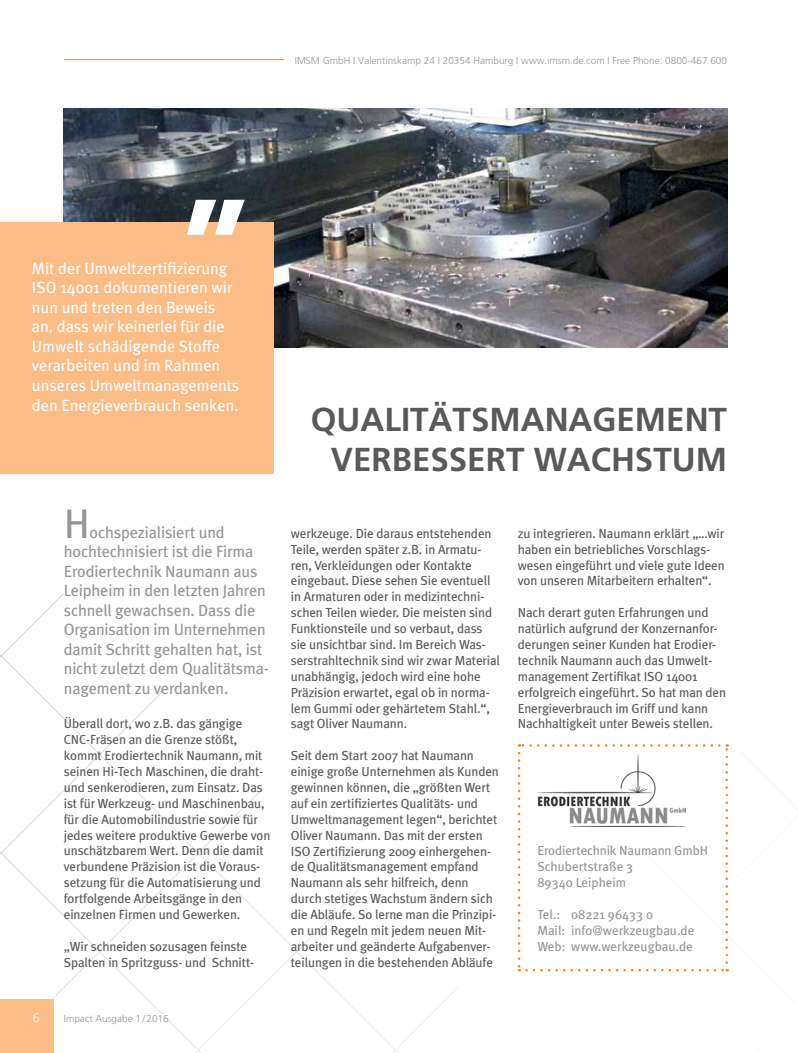
<style>
.page{position:relative;width:798px;height:1053px;background:#fff}
.page>*{position:absolute;margin:0;border:0;box-sizing:border-box;transform-origin:0 0}
.t1{font:41.25px "Meta Plus";color:#939598}
.t2{font:700 33.12px/39.8px "Frutiger";color:#58595b;text-align:right}
.t3{font:16.25px/19.6px "Meta Plus";letter-spacing:-.01em;color:#939598}
.t4{font:16.25px/19.5px "Meta Plus";color:#fff}
.t5{font:13.12px/15.9px "Meta Plus";letter-spacing:-.01em;color:#58595b}
.t6{font:13.12px/15.9px "Meta Plus";color:#939598}
.t7{font:300 12.5px "Frutiger";color:#fff}
.t8{font:300 10px "Frutiger";color:#939598}
</style>
<div class="page">
<svg style="left:0;top:347px;width:541px;height:705px"></svg>
<div style="left:0;top:999px;width:53px;height:53px;background:#fcbc86"></div>
<img style="left:64px;top:108px;width:662px;height:239px">
<svg style="left:517px;top:753px;width:3px;height:218px"></svg>
<svg style="left:526px;top:968px;width:201px;height:3px"></svg>
<svg style="left:725px;top:744px;width:2px;height:218px"></svg>
<svg style="left:519px;top:744px;width:200px;height:2px"></svg>
<hr style="left:64px;top:59px;width:220px;height:1px;background:#f58220">
<div style="left:0;top:222px;width:273px;height:252px;background:#fcbc86"></div>
<svg style="left:187px;top:200px;width:57px;height:35px"></svg>
<img style="left:537px;top:754px;width:148px;height:72px">
<p class="t8" style="left:295px;top:55px;width:433px">IMSM GmbH I Valentinskamp 24 I 20354 Hamburg I www.imsm.de.com I Free Phone: 0800-467 600</p>
<p class="t4" style="left:32px;top:258px;width:209px">Mit der Umweltzertifizierung<br>ISO 14001 dokumentieren wir nun und treten den Beweis an, dass wir keinerlei für die<br>Umwelt schädigende Stoffe verarbeiten und im Rahmen unseres Umweltmanagements den Energieverbrauch senken.</p>
<p class="t7" style="left:33px;top:1010px;width:8px">6</p>
<h1 class="t1" style="left:64px;top:499px;width:28px">H</h1>
<p class="t3" style="left:64px;top:522px;width:206px;text-indent:26px">ochspezialisiert und hochtechnisiert ist die Firma<br>Erodiertechnik Naumann aus<br>Leipheim in den letzten Jahren schnell gewachsen. Dass die<br>Organisation im Unternehmen damit Schritt gehalten hat, ist nicht zuletzt dem Qualitätsma&shy;nagement zu verdanken.</p>
<p class="t5" style="left:64px;top:715px;width:208px">Überall dort, wo z.B. das gängige CNC-Fräsen an die Grenze stößt, kommt Erodiertechnik Naumann, mit seinen Hi-Tech Maschinen, die draht&shy;und senkerodieren, zum Einsatz. Das ist für Werkzeug- und Maschinenbau, für die Automobilindustrie sowie für jedes weitere produktive Gewerbe von unschätzbarem Wert. Denn die damit verbundene Präzision ist die Voraus&shy;setzung für die Automatisierung und fortfolgende Arbeitsgänge in den einzelnen Firmen und Gewerken.</p>
<p class="t5" style="left:64px;top:938px;width:192px">„Wir schneiden sozusagen feinste<br>Spalten in Spritzguss- und Schnitt-</p>
<p class="t8" style="left:64px;top:1012px;width:106px">Impact Ausgabe 1/2016</p>
<h2 class="t2" style="left:310px;top:399px;width:417px">QUALITÄTSMANAGEMENT<br>VERBESSERT WACHSTUM</h2>
<p class="t5" style="left:291px;top:525px;width:211px">werkzeuge. Die daraus entstehenden Teile, werden später z.B. in Armatu&shy;ren, Verkleidungen oder Kontakte eingebaut. Diese sehen Sie eventuell in Armaturen oder in medizintechni&shy;schen Teilen wieder. Die meisten sind Funktionsteile und so verbaut, dass sie unsichtbar sind. Im Bereich Was&shy;serstrahltechnik sind wir zwar Material unabhängig, jedoch wird eine hohe Präzision erwartet, egal ob in norma&shy;lem Gummi oder gehärtetem Stahl.“, sagt Oliver Naumann.</p>
<p class="t5" style="left:291px;top:747px;width:209px">Seit dem Start 2007 hat Naumann einige große Unternehmen als Kunden gewinnen können, die „größten Wert auf ein zertifiziertes Qualitäts- und Umweltmanagement legen“, berichtet Oliver Naumann. Das mit der ersten ISO Zertifizierung 2009 einhergehen&shy;de Qualitätsmanagement empfand Naumann als sehr hilfreich, denn durch stetiges Wachstum ändern sich die Abläufe. So lerne man die Prinzipi&shy;en und Regeln mit jedem neuen Mit&shy;arbeiter und geänderte Aufgabenver&shy;teilungen in die bestehenden Abläufe</p>
<p class="t5" style="left:517px;top:525px;width:208px">zu integrieren. Naumann erklärt „…wir haben ein betriebliches Vorschlags&shy;wesen eingeführt und viele gute Ideen von unseren Mitarbeitern erhalten“.</p>
<p class="t5" style="left:517px;top:604px;width:210px">Nach derart guten Erfahrungen und natürlich aufgrund der Konzernanfor&shy;derungen seiner Kunden hat Erodier&shy;technik Naumann auch das Umwelt&shy;management Zertifikat ISO 14001 erfolgreich eingeführt. So hat man den Energieverbrauch im Griff und kann Nachhaltigkeit unter Beweis stellen.</p>
<p class="t6" style="left:537px;top:842px;width:172px">Erodiertechnik Naumann GmbH<br>Schubertstraße 3<br>89340 Leipheim</p>
<p class="t6" style="left:537px;top:906px;width:158px">Tel.: 08221 96433 0<br>Mail: info@werkzeugbau.de<br>Web: www.werkzeugbau.de</p>
</div>
